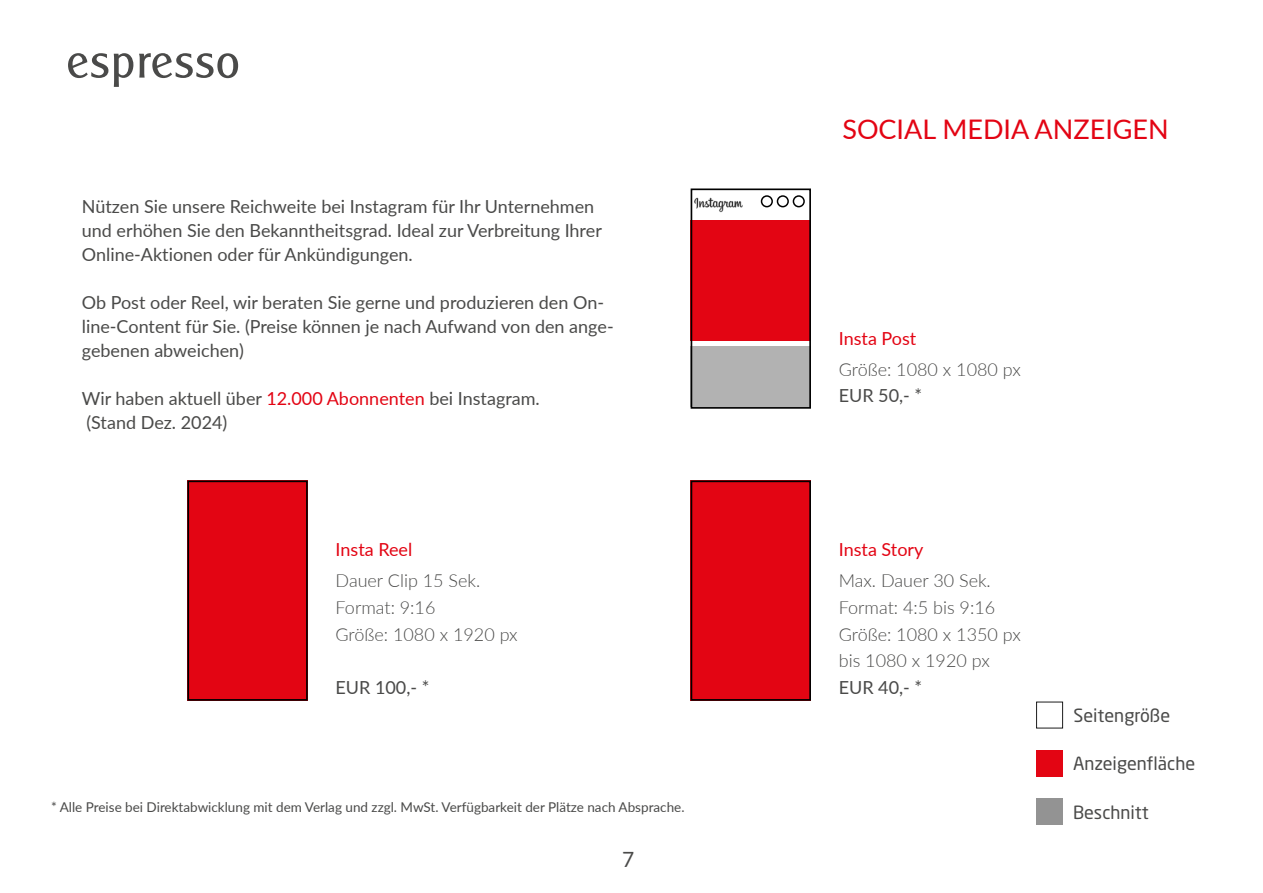
<style>
.page{position:relative;width:1263px;height:893px;background:#fff}
.page>*{position:absolute;margin:0;border:0;box-sizing:border-box;transform-origin:0 0}
.t1{font:27px "Lato";color:#e30413}
.t2{font:21px "Lato";color:#4a4a49}
.t3{font:18px/24px "Lato";color:#4a4a49}
.t4{font:300 18px/26.7px "Lato";color:#4a4a49}
.t5{font:18px "Neo Sans Std";color:#4a4a49}
.t6{font:18px "Lato";color:#e30413}
.t7{font:13.5px "Lato";color:#4a4a49}
.s1{color:#e30413}
</style>
<div class="page">
<svg style="left:68px;top:53px;width:170px;height:34px"></svg>
<div style="left:691px;top:221px;width:120px;height:120px;background:#e30513"></div>
<div style="left:691px;top:480px;width:120px;height:221px;background:#e30513"></div>
<div style="left:187px;top:480px;width:121px;height:221px;background:#e30513"></div>
<div style="left:761px;top:195px;width:12px;height:12px;border:2px solid #000;border-radius:50%"></div>
<div style="left:777px;top:195px;width:12px;height:12px;border:2px solid #000;border-radius:50%"></div>
<div style="left:793px;top:195px;width:12px;height:12px;border:2px solid #000;border-radius:50%"></div>
<img style="left:694px;top:197px;width:49px;height:16px">
<div style="left:691px;top:347px;width:120px;height:60px;background:#b2b2b2"></div>
<div style="left:691px;top:188px;width:120px;height:221px;border:2px solid #000"></div>
<div style="left:691px;top:480px;width:120px;height:221px;border:2px solid #000"></div>
<div style="left:187px;top:480px;width:121px;height:221px;border:2px solid #000"></div>
<div style="left:1036px;top:702px;width:27px;height:26px;border:1px solid #000"></div>
<div style="left:1036px;top:751px;width:26px;height:26px;background:#e30513"></div>
<div style="left:1036px;top:799px;width:26px;height:26px;background:#939393"></div>
<p class="t3" style="left:82px;top:193px;width:521px">Nützen Sie unsere Reichweite bei Instagram für Ihr Unternehmen und erhöhen Sie den Bekanntheitsgrad. Ideal zur Verbreitung Ihrer<br>Online-Aktionen oder für Ankündigungen.</p>
<p class="t3" style="left:82px;top:289px;width:533px">Ob Post oder Reel, wir beraten Sie gerne und produzieren den On&shy;line-Content für Sie. (Preise können je nach Aufwand von den ange&shy;gebenen abweichen)</p>
<p class="t3" style="left:82px;top:385px;width:459px">Wir haben aktuell über <span class="s1">12.000 Abonnenten</span> bei Instagram. (Stand Dez. 2024)</p>
<p class="t6" style="left:336px;top:537px;width:78px">Insta Reel</p>
<p class="t4" style="left:336px;top:567px;width:184px">Dauer Clip 15 Sek.<br>Format: 9:16<br>Größe: 1080 x 1920 px</p>
<p class="t3" style="left:336px;top:675px;width:95px">EUR 100,- *</p>
<p class="t7" style="left:51px;top:797px;width:635px">* Alle Preise bei Direktabwicklung mit dem Verlag und zzgl. MwSt. Verfügbarkeit der Plätze nach Absprache.</p>
<p class="t2" style="left:622px;top:845px;width:14px">7</p>
<h1 class="t1" style="left:842px;top:110px;width:328px">SOCIAL MEDIA ANZEIGEN</h1>
<p class="t6" style="left:839px;top:325px;width:79px">Insta Post</p>
<p class="t4" style="left:839px;top:355px;width:184px">Größe: 1080 x 1080 px</p>
<p class="t3" style="left:839px;top:383px;width:85px">EUR 50,- *</p>
<p class="t6" style="left:839px;top:537px;width:86px">Insta Story</p>
<p class="t4" style="left:839px;top:567px;width:184px">Max. Dauer 30 Sek.<br>Format: 4:5 bis 9:16<br>Größe: 1080 x 1350 px bis 1080 x 1920 px</p>
<p class="t3" style="left:839px;top:675px;width:85px">EUR 40,- *</p>
<p class="t5" style="left:1073px;top:704px;width:98px">Seitengröße</p>
<p class="t5" style="left:1073px;top:753px;width:124px">Anzeigenfläche</p>
<p class="t5" style="left:1073px;top:801px;width:77px">Beschnitt</p>
</div>
